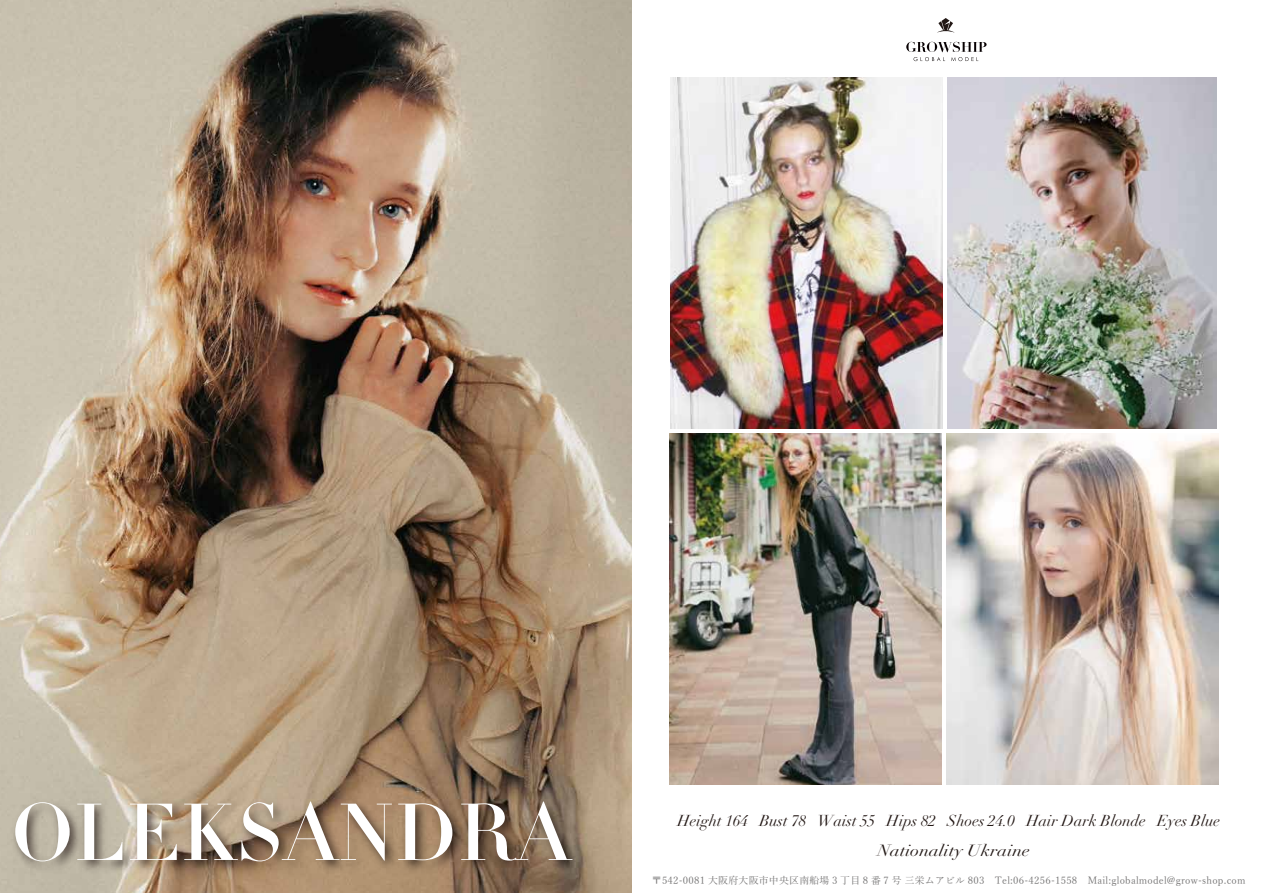
<style>
.page{position:relative;width:1263px;height:893px;background:#fff}
.page>*{position:absolute;margin:0;border:0;box-sizing:border-box;transform-origin:0 0}
.t1{font:79.05px "Didot LT Pro Headline";color:#fff}
.t2{font:italic 15.9px "Didot LT Pro";color:#221815;scale:1.14 1}
.t3{font:italic 15.6px "Didot LT Pro";color:#231815}
.t4{font:9.9px "Yu Mincho";letter-spacing:.025em;color:#727171}
</style>
<div class="page">
<img style="left:0;top:0;width:632px;height:893px">
<svg style="left:937px;top:18px;width:18px;height:15px"></svg>
<svg style="left:906px;top:42px;width:80px;height:19px"></svg>
<img style="left:2px;top:783px;width:609px;height:110px">
<img style="left:670px;top:78px;width:272px;height:350px">
<img style="left:947px;top:78px;width:269px;height:350px">
<img style="left:669px;top:433px;width:272px;height:351px">
<img style="left:946px;top:433px;width:272px;height:351px">
<h1 class="t1" style="left:11px;top:784px;width:561px">OLEKSANDRA</h1>
<h3 class="t3" style="left:677px;top:810px;width:544px">Height 164 Bust 78 Waist 55 Hips 82 Shoes 24.0 Hair Dark Blonde Eyes Blue</h3>
<h2 class="t2" style="left:877px;top:841px;width:135px">Nationality Ukraine</h2>
<p class="t4" style="left:652px;top:871px;width:595px">〒542-0081 大阪府大阪市中央区南船場 3 丁目 8 番 7 号 三栄ムアビル 803　Tel:06-4256-1558　Mail:globalmodel@grow-shop.com</p>
</div>
